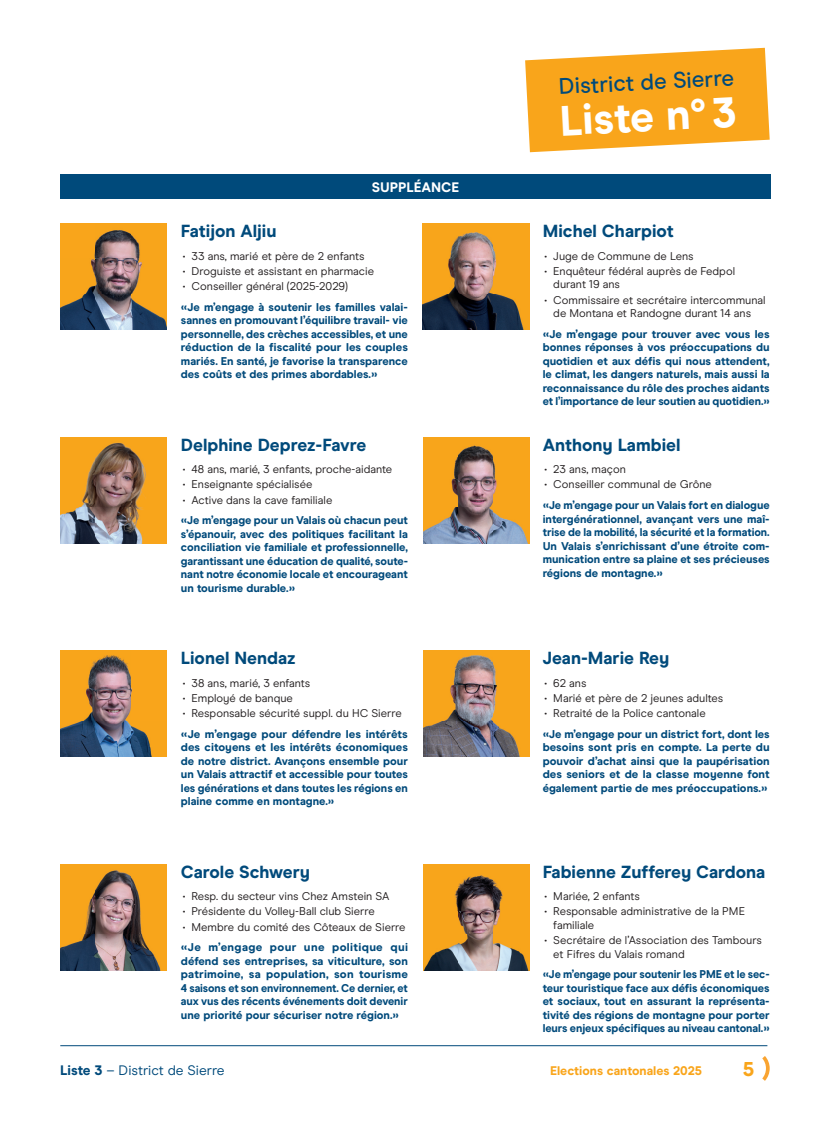
<style>
.page{position:relative;width:830px;height:1134px;background:#fff}
.page>*{position:absolute;margin:0;border:0;box-sizing:border-box;transform-origin:0 0}
.t1{font:800 42.5px "Modern Era";color:#fff}
.t2{font:500 22.5px "Modern Era";color:#004a7b}
.t3{font:800 20px "Modern Era";color:#f9a51b}
.t4{font:800 17.5px "Modern Era";color:#004a7b}
.t5{font:13.75px "Modern Era";color:#004a7b}
.t6{font:800 13.75px "Modern Era";color:#fff}
.t7{font:800 12.5px "Modern Era";color:#f9a51b}
.t8{font:800 11.25px/13.5px "Modern Era";color:#004a7b;text-align:justify}
.t9{font:11.25px/13.5px "Modern Era";color:#231f20}
.s1{font-weight:800}
</style>
<div class="page">
<svg style="left:762px;top:1056px;width:7px;height:25px"></svg>
<hr style="left:60px;top:1045px;width:707px;height:1px;background:#004a7b">
<svg style="left:525px;top:48px;width:244px;height:104px;background:#f9b038"></svg>
<img style="left:60px;top:224px;width:107px;height:106px">
<img style="left:422px;top:224px;width:107px;height:106px">
<img style="left:60px;top:437px;width:107px;height:106px">
<img style="left:423px;top:437px;width:106px;height:106px">
<img style="left:60px;top:651px;width:107px;height:106px">
<img style="left:423px;top:651px;width:106px;height:106px">
<img style="left:60px;top:864px;width:107px;height:106px">
<img style="left:423px;top:864px;width:106px;height:106px">
<div style="left:60px;top:174px;width:710px;height:25px;background:#004a7b"></div>
<p class="t6" style="left:371px;top:179px;width:89px">SUPPLÉANCE</p>
<h3 class="t4" style="left:181px;top:221px;width:97px">Fatijon Aljiu</h3>
<p class="t9" style="left:182px;top:249px;width:183px">• 33 ans, marié et père de 2 enfants</p>
<p class="t9" style="left:182px;top:264px;width:193px">• Droguiste et assistant en pharmacie</p>
<p class="t9" style="left:182px;top:280px;width:167px">• Conseiller général (2025-2029)</p>
<p class="t8" style="left:181px;top:300px;width:228px">«Je m’engage à soutenir les familles valai&shy;sannes en promouvant l’équilibre travail- vie personnelle, des crèches accessibles, et une réduction de la fiscalité pour les couples mariés. En santé, je favorise la transparence des coûts et des primes abordables.»</p>
<h3 class="t4" style="left:181px;top:434px;width:187px">Delphine Deprez-Favre</h3>
<p class="t9" style="left:182px;top:463px;width:211px">• 48 ans, marié, 3 enfants, proche-aidante</p>
<p class="t9" style="left:182px;top:478px;width:131px">• Enseignante spécialisée</p>
<p class="t9" style="left:182px;top:493px;width:151px">• Active dans la cave familiale</p>
<p class="t8" style="left:181px;top:514px;width:228px">«Je m’engage pour un Valais où chacun peut s’épanouir, avec des politiques facilitant la conciliation vie familiale et professionnelle, garantissant une éducation de qualité, soute&shy;nant notre économie locale et encourageant un tourisme durable.»</p>
<h3 class="t4" style="left:181px;top:648px;width:116px">Lionel Nendaz</h3>
<p class="t9" style="left:182px;top:676px;width:129px">• 38 ans, marié, 3 enfants</p>
<p class="t9" style="left:182px;top:691px;width:112px">• Employé de banque</p>
<p class="t9" style="left:182px;top:707px;width:220px">• Responsable sécurité suppl. du HC Sierre</p>
<p class="t8" style="left:181px;top:727px;width:228px">«Je m’engage pour défendre les intérêts des citoyens et les intérêts économiques de notre district. Avançons ensemble pour un Valais attractif et accessible pour toutes les générations et dans toutes les régions en plaine comme en montagne.»</p>
<h3 class="t4" style="left:181px;top:861px;width:130px">Carole Schwery</h3>
<p class="t9" style="left:182px;top:889px;width:208px">• Resp. du secteur vins Chez Amstein SA</p>
<p class="t9" style="left:182px;top:905px;width:193px">• Présidente du Volley-Ball club Sierre</p>
<p class="t9" style="left:182px;top:920px;width:224px">• Membre du comité des Côteaux de Sierre</p>
<p class="t8" style="left:181px;top:941px;width:228px">«Je m’engage pour une politique qui défend ses entreprises, sa viticulture, son patrimoine, sa population, son tourisme 4 saisons et son environnement. Ce dernier, et aux vus des récents événements doit devenir une priorité pour sécuriser notre région.»</p>
<h2 class="t2" style="left:558px;top:73px;width:177px;rotate:-3deg">District de Sierre</h2>
<h1 class="t1" style="left:558px;top:95px;width:178px;rotate:-3deg">Liste n° 3</h1>
<h3 class="t4" style="left:542px;top:221px;width:132px">Michel Charpiot</h3>
<p class="t9" style="left:544px;top:249px;width:151px">• Juge de Commune de Lens</p>
<p class="t9" style="left:553px;top:264px;width:183px;text-indent:-9px">• Enquêteur fédéral auprès de Fedpol durant 19 ans</p>
<p class="t9" style="left:544px;top:293px;width:223px;text-align:center">• Commissaire et secrétaire intercommunal de Montana et Randogne durant 14 ans</p>
<p class="t8" style="left:542px;top:327px;width:228px">«Je m’engage pour trouver avec vous les bonnes réponses à vos préoccupations du quotidien et aux défis qui nous attendent, le climat, les dangers naturels, mais aussi la reconnaissance du rôle des proches aidants et l’importance de leur soutien au quotidien.»</p>
<h3 class="t4" style="left:542px;top:434px;width:139px">Anthony Lambiel</h3>
<p class="t9" style="left:544px;top:463px;width:83px">• 23 ans, maçon</p>
<p class="t9" style="left:544px;top:478px;width:169px">• Conseiller communal de Grône</p>
<p class="t8" style="left:542px;top:498px;width:228px">«Je m’engage pour un Valais fort en dialogue intergénérationnel, avançant vers une maî&shy;trise de la mobilité, la sécurité et la formation.<br>Un Valais s’enrichissant d’une étroite com&shy;munication entre sa plaine et ses précieuses régions de montagne.»</p>
<h3 class="t4" style="left:542px;top:648px;width:128px">Jean-Marie Rey</h3>
<p class="t9" style="left:544px;top:676px;width:44px">• 62 ans</p>
<p class="t9" style="left:544px;top:691px;width:180px">• Marié et père de 2 jeunes adultes</p>
<p class="t9" style="left:544px;top:707px;width:163px">• Retraité de la Police cantonale</p>
<p class="t8" style="left:542px;top:727px;width:228px">«Je m’engage pour un district fort, dont les besoins sont pris en compte. La perte du pouvoir d’achat ainsi que la paupérisation des seniors et de la classe moyenne font également partie de mes préoccupations.»</p>
<h3 class="t4" style="left:542px;top:861px;width:224px">Fabienne Zufferey Cardona</h3>
<p class="t9" style="left:544px;top:889px;width:97px">• Mariée, 2 enfants</p>
<p class="t9" style="left:553px;top:905px;width:193px;text-indent:-9px">• Responsable administrative de la PME familiale</p>
<p class="t9" style="left:553px;top:934px;width:210px;text-indent:-9px">• Secrétaire de l’Association des Tambours et Fifres du Valais romand</p>
<p class="t8" style="left:542px;top:968px;width:228px">«Je m’engage pour soutenir les PME et le sec&shy;teur touristique face aux défis économiques et sociaux, tout en assurant la représenta&shy;tivité des régions de montagne pour porter leurs enjeux spécifiques au niveau cantonal.»</p>
<p class="t5" style="left:60px;top:1062px;width:166px"><span class="s1">Liste 3</span> – District de Sierre</p>
<p class="t7" style="left:550px;top:1063px;width:153px">Elections cantonales 2025</p>
<h3 class="t3" style="left:742px;top:1057px;width:13px">5</h3>
</div>
